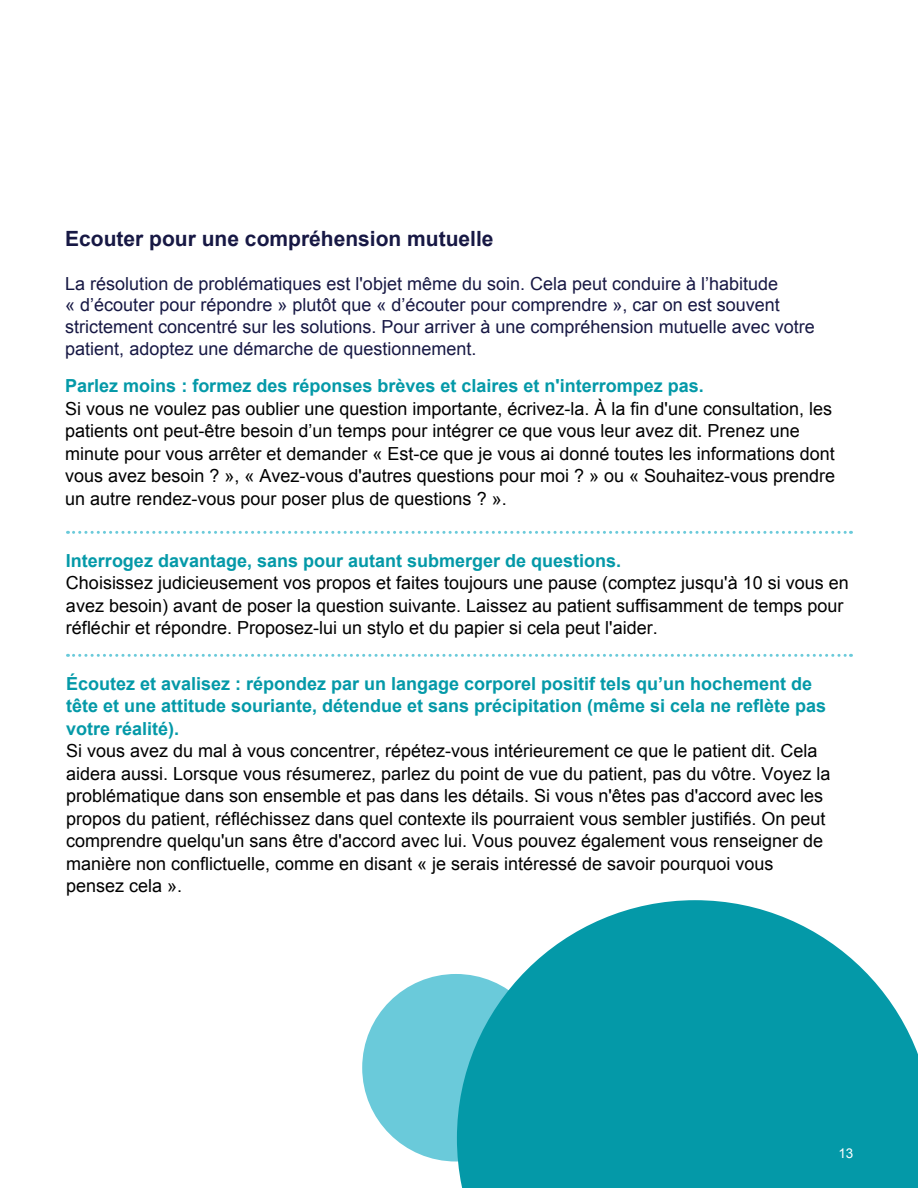
<style>
.page{position:relative;width:918px;height:1188px;background:#fff}
.page>*{position:absolute;margin:0;border:0;box-sizing:border-box;transform-origin:0 0}
.t1{font:700 21px "Arial";color:#171844}
.t2{font:18px/22.5px "Arial";color:#000}
.t3{font:700 18px/22.5px "Arial";color:#0499a8}
.t4{font:18px/21.6px "Arial";color:#171844}
.t5{font:13.5px "Arial";color:#fff}
.s1{font-style:inherit}
</style>
<div class="page">
<div style="left:362px;top:974px;width:188px;height:188px;background:#6acada;border-radius:50%"></div>
<svg style="left:68px;top:531px;width:783px;height:3px"></svg>
<svg style="left:68px;top:654px;width:783px;height:3px"></svg>
<svg style="left:457px;top:900px;width:461px;height:288px;fill:#0499a8"></svg>
<p class="t1" style="left:65px;top:224px;width:430px">Ecouter pour une compréhension mutuelle</p>
<p class="t4" style="left:65px;top:273px;width:751px">La résolution de problématiques est l'objet même du soin. Cela peut conduire à l’habitude<br>« d’écouter pour répondre » plutôt que « d’écouter pour comprendre », car on est souvent strictement concentré sur les solutions. Pour arriver à une compréhension mutuelle avec votre patient, adoptez une démarche de questionnement<span class="s1">.</span></p>
<p class="t3" style="left:65px;top:375px;width:640px">Parlez moins : formez des réponses brèves et claires et n'interrompez pas.</p>
<p class="t2" style="left:65px;top:397px;width:771px">Si vous ne voulez pas oublier une question importante, écrivez-la. À la fin d'une consultation, les patients ont peut-être besoin d’un temps pour intégrer ce que vous leur avez dit. Pren<span class="s1">ez</span> une minute pour vous arrêter et demander « Est-ce que je vous ai donné toutes les informations dont vous avez besoin ? », « Avez-vous d'autres questions pour moi ? » ou « Souhaitez-vous prendre un autre rendez-vous pour poser plus de questions ? ».</p>
<p class="t3" style="left:66px;top:550px;width:557px">Interrogez davantage, sans pour autant submerger de questions.</p>
<p class="t2" style="left:66px;top:572px;width:784px">Choisissez judicieusement vos propos et faites toujours une pause (comptez jusqu'à 10 si vous en avez besoin) avant de poser la question suivante. Laissez au patient suffisamment de temps pour réfléchir et répondre. Proposez-lui un stylo et du papier <span class="s1">si</span> cela <span class="s1">peut</span> l'aide<span class="s1">r</span>.</p>
<p class="t3" style="left:66px;top:673px;width:762px">Écoutez et avalisez : répondez par un langage corporel positif tels qu’un hochement de tête et une attitude souriante, détendue et sans précipitation (même si cela ne reflète pas votre réalité).</p>
<p class="t2" style="left:66px;top:740px;width:766px">Si vous avez du mal à vous concentrer, répétez-vous intérieurement ce que le patient dit. Cela aidera aussi. Lorsque vous résumerez, parlez du point de vue du patient, pas du vôtre. Voyez la problématique dans son ensemble et pas dans les détails. Si vous n'êtes pas d'accord avec les propos du patient, réfléchissez dans quel contexte ils pourraient vous sembler justifiés. On peut comprendre quelqu'un sans être d'accord avec lui. Vous pouvez également vous renseigner de manière non conflictuelle, comme en disant « je serais intéressé de savoir pourquoi vous pensez cela ».</p>
<p class="t5" style="left:839px;top:1144px;width:16px">13</p>
</div>
